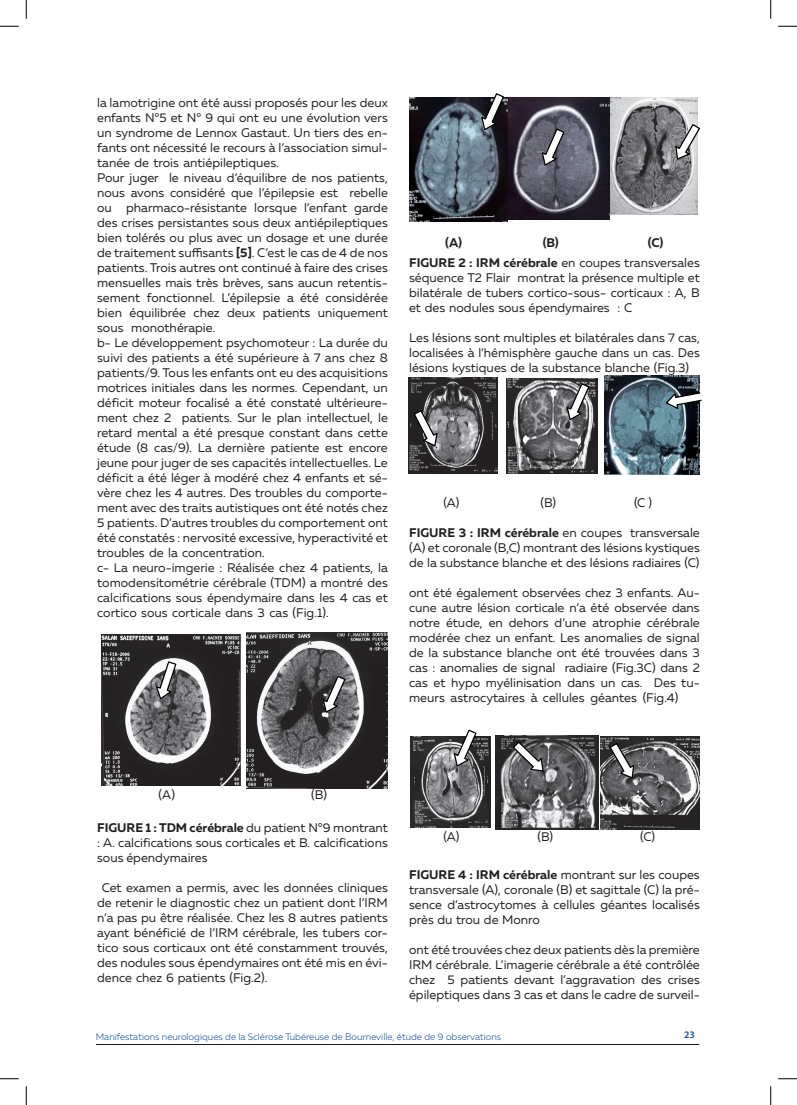
<style>
.page{position:relative;width:797px;height:1105px;background:#fff}
.page>*{position:absolute;margin:0;border:0;box-sizing:border-box;transform-origin:0 0}
.t1{font:12.5px/15px "Muller";color:#231f20;text-align:justify}
.t2{font:700 12.5px/20px "Muller";color:#231f20}
.t3{font:600 10px "Myriad Pro";color:#0d4da1}
.t4{font:300 9.38px "Muller";color:#0d4da1}
.s1{font-weight:700}
.s2{font-weight:400}
</style>
<div class="page">
<hr style="left:96px;top:1044px;width:603px;height:1px;background:#231f20">
<img style="left:247px;top:632px;width:141px;height:156px">
<img style="left:102px;top:635px;width:139px;height:150px">
<img style="left:610px;top:97px;width:87px;height:118px">
<img style="left:408px;top:378px;width:90px;height:96px">
<img style="left:506px;top:379px;width:92px;height:95px">
<img style="left:605px;top:376px;width:94px;height:99px">
<img style="left:508px;top:97px;width:102px;height:122px">
<img style="left:409px;top:97px;width:99px;height:124px">
<svg style="left:155px;top:660px;width:22px;height:41px"></svg>
<svg style="left:322px;top:675px;width:24px;height:39px"></svg>
<svg style="left:480px;top:93px;width:25px;height:38px"></svg>
<svg style="left:540px;top:128px;width:25px;height:39px"></svg>
<svg style="left:674px;top:123px;width:26px;height:38px"></svg>
<svg style="left:664px;top:391px;width:38px;height:20px"></svg>
<svg style="left:565px;top:382px;width:25px;height:39px"></svg>
<svg style="left:412px;top:409px;width:26px;height:39px"></svg>
<img style="left:410px;top:736px;width:80px;height:92px">
<img style="left:495px;top:736px;width:103px;height:93px">
<img style="left:601px;top:736px;width:98px;height:94px">
<svg style="left:453px;top:729px;width:24px;height:39px"></svg>
<svg style="left:511px;top:740px;width:33px;height:32px"></svg>
<svg style="left:608px;top:742px;width:27px;height:38px"></svg>
<svg style="left:0;top:25px;width:19px;height:2px"></svg>
<svg style="left:778px;top:25px;width:19px;height:2px"></svg>
<svg style="left:0;top:1078px;width:19px;height:1px"></svg>
<svg style="left:778px;top:1078px;width:19px;height:1px"></svg>
<svg style="left:25px;top:0;width:2px;height:19px"></svg>
<svg style="left:25px;top:1086px;width:2px;height:19px"></svg>
<svg style="left:770px;top:0;width:1px;height:19px"></svg>
<svg style="left:770px;top:1086px;width:1px;height:19px"></svg>
<p class="t1" style="left:97px;top:95px;width:292px;text-align:left">la lamotrigine ont été aussi proposés pour les deux enfants N°5 et N° 9 qui ont eu une évolution vers un syndrome de Lennox Gastaut. Un tiers des en&shy;fants ont nécessité le recours à l’association simul&shy;tanée de trois antiépileptiques.<br>Pour juger le niveau d’équilibre de nos patients, nous avons considéré que l’épilepsie est rebelle ou pharmaco-résistante lorsque l’enfant garde des crises persistantes sous deux antiépileptiques bien tolérés ou plus avec un dosage et une durée de traitement suffisants <span class="s1">[5]</span>. C’est le cas de 4 de nos patients. Trois autres ont continué à faire des crises mensuelles mais très brèves, sans aucun retentis&shy;sement fonctionnel. L’épilepsie a été considérée bien équilibrée chez deux patients uniquement sous monothérapie.<br>b- Le développement psychomoteur : La durée du suivi des patients a été supérieure à 7 ans chez 8 patients/9. Tous les enfants ont eu des acquisitions motrices initiales dans les normes. Cependant, un déficit moteur focalisé a été constaté ultérieure&shy;ment chez 2 patients. Sur le plan intellectuel, le retard mental a été presque constant dans cette étude (8 cas/9). La dernière patiente est encore jeune pour juger de ses capacités intellectuelles. Le déficit a été léger à modéré chez 4 enfants et sé&shy;vère chez les 4 autres. Des troubles du comporte&shy;ment avec des traits autistiques ont été notés chez 5 patients. D’autres troubles du comportement ont été constatés : nervosité excessive, hyperactivité et troubles de la concentration.<br>c- La neuro-imgerie : Réalisée chez 4 patients, la tomodensitométrie cérébrale (TDM) a montré des calcifications sous épendymaire dans les 4 cas et cortico sous corticale dans 3 cas (Fig.1).</p>
<p class="t2" style="left:409px;top:232px;width:292px;text-indent:239px">(C)<br>FIGURE 2 : IRM cérébrale <span class="s2">en coupes transversales</span></p>
<p class="t1" style="left:409px;top:270px;width:292px">séquence T2 Flair montrat la présence multiple et bilatérale de tubers cortico-sous- corticaux : A, B et des nodules sous épendymaires : C</p>
<p class="t1" style="left:409px;top:330px;width:292px">Les lésions sont multiples et bilatérales dans 7 cas, localisées à l’hémisphère gauche dans un cas. Des lésions kystiques de la substance blanche (Fig.3)</p>
<p class="t2" style="left:445px;top:232px;width:18px">(A)</p>
<p class="t2" style="left:542px;top:232px;width:18px">(B)</p>
<p class="t1" style="left:443px;top:495px;width:18px">(A)</p>
<p class="t1" style="left:540px;top:495px;width:17px">(B)</p>
<p class="t1" style="left:634px;top:495px;width:20px">(C )</p>
<p class="t1" style="left:409px;top:525px;width:292px"><span class="s1">FIGURE 3 : IRM cérébrale</span> en coupes transversale (A) et coronale (B,C) montrant des lésions kystiques de la substance blanche et des lésions radiaires (C)</p>
<p class="t1" style="left:409px;top:585px;width:292px">ont été également observées chez 3 enfants. Au&shy;cune autre lésion corticale n’a été observée dans notre étude, en dehors d’une atrophie cérébrale modérée chez un enfant. Les anomalies de signal de la substance blanche ont été trouvées dans 3 cas : anomalies de signal radiaire (Fig.3C) dans 2 cas et hypo myélinisation dans un cas. Des tu&shy;meurs astrocytaires à cellules géantes (Fig.4)</p>
<p class="t1" style="left:159px;top:787px;width:18px">(A)</p>
<p class="t1" style="left:311px;top:787px;width:17px">(B)</p>
<p class="t1" style="left:97px;top:820px;width:292px"><span class="s1">FIGURE 1 : TDM cérébrale</span> du patient N°9 montrant : A. calcifications sous corticales et B. calcifications sous épendymaires</p>
<p class="t1" style="left:97px;top:880px;width:292px;text-indent:5px">Cet examen a permis, avec les données cliniques de retenir le diagnostic chez un patient dont l’IRM n’a pas pu être réalisée. Chez les 8 autres patients ayant bénéficié de l’IRM cérébrale, les tubers cor&shy;tico sous corticaux ont été constamment trouvés, des nodules sous épendymaires ont été mis en évi&shy;dence chez 6 patients (Fig.2).</p>
<p class="t1" style="left:443px;top:829px;width:18px">(A)</p>
<p class="t1" style="left:537px;top:829px;width:17px">(B)</p>
<p class="t1" style="left:640px;top:829px;width:17px">(C)</p>
<p class="t1" style="left:409px;top:867px;width:292px"><span class="s1">FIGURE 4 : IRM cérébrale</span> montrant sur les coupes transversale (A), coronale (B) et sagittale (C) la pré&shy;sence d’astrocytomes à cellules géantes localisés près du trou de Monro</p>
<p class="t1" style="left:409px;top:942px;width:292px">ont été trouvées chez deux patients dès la première IRM cérébrale. L’imagerie cérébrale a été contrôlée chez 5 patients devant l’aggravation des crises épileptiques dans 3 cas et dans le cadre de surveil-</p>
<p class="t4" style="left:96px;top:1031px;width:407px">Manifestations neurologiques de la Sclérose Tubéreuse de Bourneville, étude de 9 observations</p>
<p class="t3" style="left:684px;top:1029px;width:12px">23</p>
</div>
